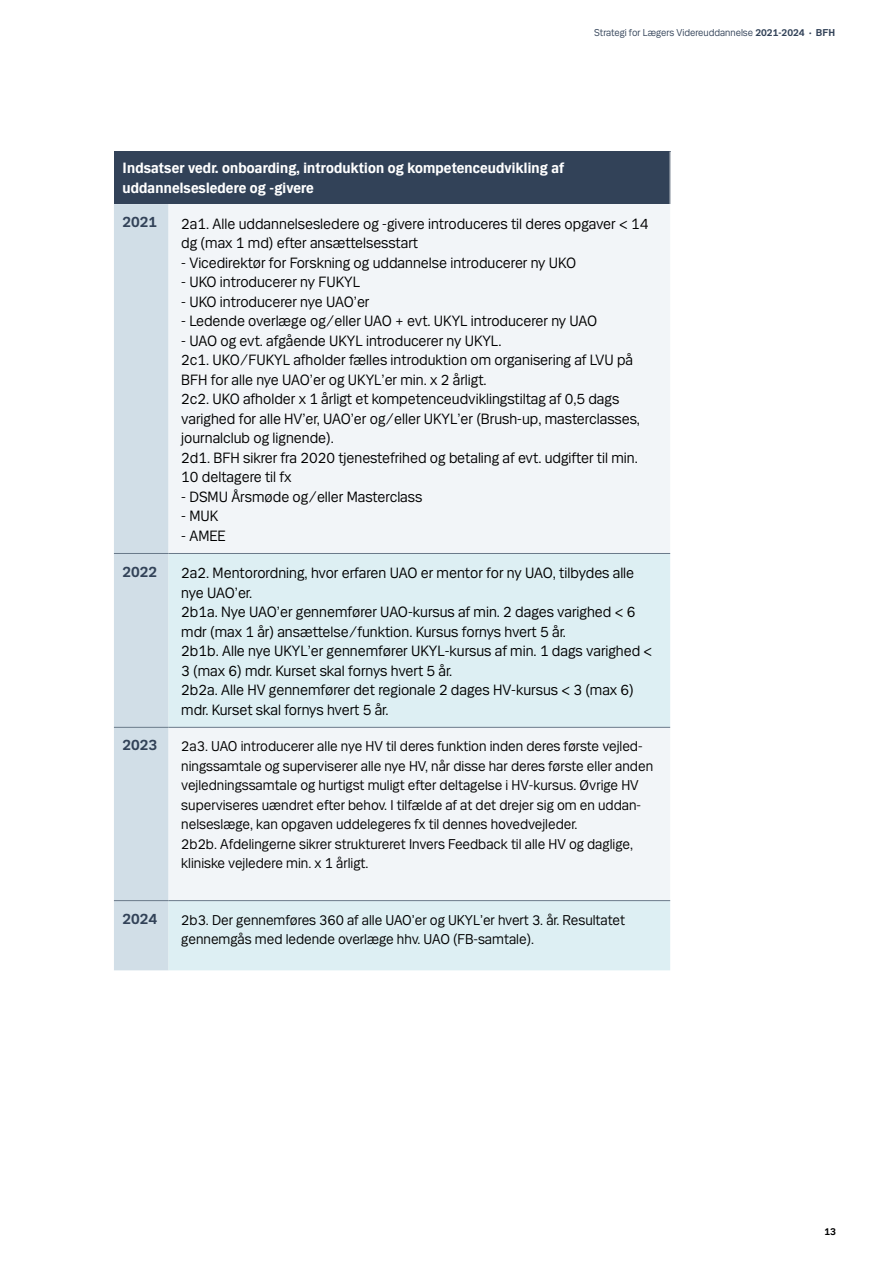
<style>
.page{position:relative;width:893px;height:1263px;background:#fff}
.page>*{position:absolute;margin:0;border:0;box-sizing:border-box;transform-origin:0 0}
.TAbel_brød{font:15.75px/19.5px "Mari";color:#000}
.Tabelheader1{font:700 15.75px/19.5px "Mari";letter-spacing:.01em;color:#fff}
.Tabelheader2{font:700 15.75px "Mari";color:#324258}
.Brødtekst_Mari{font:15px/19.5px "Mari";color:#000}
.t1{font:10.5px "Mari";color:#324258}
.t2{font:700 10.5px "Mari";color:#000}
.s1{font-weight:700}
.s2{font-weight:300;font-size:6px}
</style>
<div class="page">
<div style="left:114px;top:152px;width:556px;height:52px;background:#324258"></div>
<div style="left:114px;top:204px;width:55px;height:766px;background:#d1dee7"></div>
<div style="left:169px;top:204px;width:501px;height:349px;background:#f2f5f8"></div>
<svg style="left:169px;top:554px;width:501px;height:416px;fill:#ddeff3"></svg>
<hr style="left:114px;top:553px;width:55px;height:1px;background:#6a7a8a">
<hr style="left:169px;top:553px;width:501px;height:1px;background:#6a7a8a">
<hr style="left:114px;top:727px;width:55px;height:1px;background:#6a7a8a">
<hr style="left:169px;top:727px;width:501px;height:1px;background:#6a7a8a">
<hr style="left:114px;top:900px;width:55px;height:1px;background:#6a7a8a">
<hr style="left:169px;top:900px;width:501px;height:1px;background:#6a7a8a">
<p class="t1" style="left:594px;top:26px;width:243px">Strategi for Lægers Videreuddannelse <span class="s1">2021-2024</span> <span class="s2">•</span> <span class="s1">BFH</span></p>
<h3 class="Tabelheader1" style="left:122px;top:158px;width:443px">Indsatser vedr. onboarding, introduktion og kompetenceudvikling af uddannelsesledere og -givere</h3>
<h4 class="Tabelheader2" style="left:122px;top:213px;width:36px">2021</h4>
<p class="TAbel_brød" style="left:181px;top:213px;width:469px">2a1. Alle uddannelsesledere og -givere introduceres til deres opgaver &lt; 14 dg (max 1 md) efter ansættelsesstart</p>
<p class="TAbel_brød" style="left:181px;top:252px;width:396px">- Vicedirektør for Forskning og uddannelse introducerer ny UKO</p>
<p class="TAbel_brød" style="left:181px;top:272px;width:180px">- UKO introducerer ny FUKYL</p>
<p class="TAbel_brød" style="left:181px;top:291px;width:190px">- UKO introducerer nye UAO’er</p>
<p class="TAbel_brød" style="left:181px;top:311px;width:417px">- Ledende overlæge og/eller UAO + evt. UKYL introducerer ny UAO</p>
<p class="TAbel_brød" style="left:181px;top:330px;width:322px">- UAO og evt. afgående UKYL introducerer ny UKYL.</p>
<p class="TAbel_brød" style="left:181px;top:350px;width:453px">2c1. UKO/FUKYL afholder fælles introduktion om organisering af LVU på<br>BFH for alle nye UAO’er og UKYL’er min. x 2 årligt.</p>
<p class="TAbel_brød" style="left:181px;top:389px;width:460px">2c2. UKO afholder x 1 årligt et kompetenceudviklingstiltag af 0,5 dags varighed for alle HV’er, UAO’er og/eller UKYL’er (Brush-up, masterclasses, journalclub og lignende).</p>
<p class="TAbel_brød" style="left:181px;top:447px;width:458px">2d1. BFH sikrer fra 2020 tjenestefrihed og betaling af evt. udgifter til min.<br>10 deltagere til fx</p>
<p class="TAbel_brød" style="left:181px;top:486px;width:243px">- DSMU Årsmøde og/eller Masterclass</p>
<p class="TAbel_brød" style="left:181px;top:506px;width:39px">- MUK</p>
<p class="TAbel_brød" style="left:181px;top:525px;width:46px">- AMEE</p>
<h4 class="Tabelheader2" style="left:122px;top:562px;width:36px">2022</h4>
<p class="TAbel_brød" style="left:181px;top:562px;width:454px">2a2. Mentorordning, hvor erfaren UAO er mentor for ny UAO, tilbydes alle nye UAO’er.</p>
<p class="TAbel_brød" style="left:181px;top:601px;width:456px">2b1a. Nye UAO’er gennemfører UAO-kursus af min. 2 dages varighed &lt; 6 mdr (max 1 år) ansættelse/funktion. Kursus fornys hvert 5 år.</p>
<p class="TAbel_brød" style="left:181px;top:640px;width:472px">2b1b. Alle nye UKYL’er gennemfører UKYL-kursus af min. 1 dags varighed &lt;<br>3 (max 6) mdr. Kurset skal fornys hvert 5 år.</p>
<p class="TAbel_brød" style="left:181px;top:679px;width:454px">2b2a. Alle HV gennemfører det regionale 2 dages HV-kursus &lt; 3 (max 6) mdr. Kurset skal fornys hvert 5 år.</p>
<h4 class="Tabelheader2" style="left:122px;top:736px;width:36px">2023</h4>
<p class="Brødtekst_Mari" style="left:181px;top:736px;width:473px">2a3. UAO introducerer alle nye HV til deres funktion inden deres første vejled&shy;ningssamtale og superviserer alle nye HV, når disse har deres første eller anden vejledningssamtale og hurtigst muligt efter deltagelse i HV-kursus. Øvrige HV superviseres uændret efter behov. I tilfælde af at det drejer sig om en uddan&shy;nelseslæge, kan opgaven uddelegeres fx til dennes hovedvejleder.</p>
<p class="Brødtekst_Mari" style="left:181px;top:833px;width:453px">2b2b. Afdelingerne sikrer struktureret Invers Feedback til alle HV og daglige, kliniske vejledere min. x 1 årligt.</p>
<h4 class="Tabelheader2" style="left:122px;top:909px;width:36px">2024</h4>
<p class="Brødtekst_Mari" style="left:181px;top:909px;width:445px">2b3. Der gennemføres 360 af alle UAO’er og UKYL’er hvert 3. år. Resultatet gennemgås med ledende overlæge hhv. UAO (FB-samtale).</p>
<p class="t2" style="left:824px;top:1225px;width:13px">13</p>
</div>
